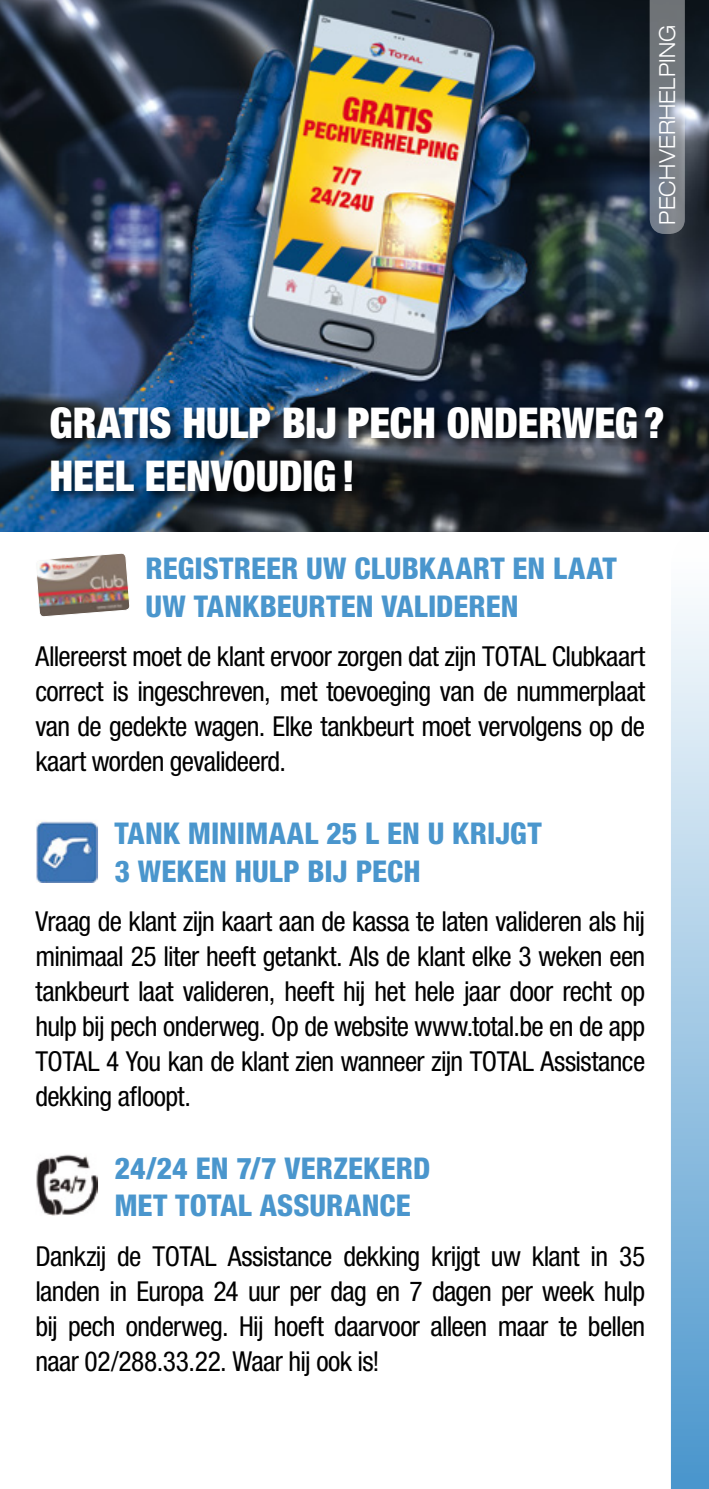
<style>
.page{position:relative;width:709px;height:1489px;background:#fff}
.page>*{position:absolute;margin:0;border:0;box-sizing:border-box;transform-origin:0 0}
.t1{font:900 condensed 42.5px/52.5px "Helvetica Neue LT Std";letter-spacing:-.005em;color:#fff}
.t2{font:800 condensed 30px/37.8px "Helvetica Neue LT Std";letter-spacing:.005em;color:#4a96cd}
.t3{font:condensed 27.5px/35px "Helvetica Neue LT Std";letter-spacing:-.025em;color:#000;text-align:justify}
.t4{font:300 expanded 22.25px "Helvetica Neue LT Std";letter-spacing:.015em;color:#fff;scale:.91 1}
</style>
<div class="page">
<img style="left:37px;top:553px;width:93px;height:64px">
<img style="left:37px;top:821px;width:60px;height:61px">
<div style="left:35px;top:819px;width:64px;height:68px;border:1px solid #fff"></div>
<img style="left:37px;top:1155px;width:60px;height:60px">
<img style="left:0;top:0;width:709px;height:531px">
<svg style="left:671px;top:531px;width:38px;height:957px;background:#a5cae5"></svg>
<svg style="left:649px;top:0;width:36px;height:234px;background:#767d85"></svg>
<div style="left:48px;top:404px;width:627px;height:99px;background:#000;opacity:.75"></div>
<p class="t4" style="left:654px;top:225px;width:221px;rotate:-90deg">PECHVERHELPING</p>
<h1 class="t1" style="left:50px;top:396px;width:616px">GRATIS HULP BIJ PECH ONDERWEG ?<br>HEEL EENVOUDIG !</h1>
<p class="t2" style="left:145px;top:549px;width:473px">REGISTREER UW CLUBKAART EN LAAT<br>UW TANKBEURTEN VALIDEREN</p>
<p class="t3" style="left:35px;top:638px;width:611px">Allereerst moet de klant ervoor zorgen dat zijn TOTAL Clubkaart correct is ingeschreven, met toevoeging van de nummerplaat van de gedekte wagen. Elke tankbeurt moet vervolgens op de kaart worden gevalideerd.</p>
<p class="t2" style="left:114px;top:813px;width:429px">TANK MINIMAAL 25 L EN U KRIJGT<br>3 WEKEN HULP BIJ PECH</p>
<p class="t3" style="left:35px;top:903px;width:611px">Vraag de klant zijn kaart aan de kassa te laten valideren als hij minimaal 25 liter heeft getankt. Als de klant elke 3 weken een tankbeurt laat valideren, heeft hij het hele jaar door recht op hulp bij pech onderweg. Op de website www.total.be en de app TOTAL 4 You kan de klant zien wanneer zijn TOTAL Assistance dekking afloopt.</p>
<p class="t2" style="left:114px;top:1148px;width:317px">24/24 EN 7/7 VERZEKERD<br>MET TOTAL ASSURANCE</p>
<p class="t3" style="left:35px;top:1238px;width:611px">Dankzij de TOTAL Assistance dekking krijgt uw klant in 35 landen in Europa 24 uur per dag en 7 dagen per week hulp bij pech onderweg. Hij hoeft daarvoor alleen maar te bellen naar 02/288.33.22. Waar hij ook is!</p>
</div>
